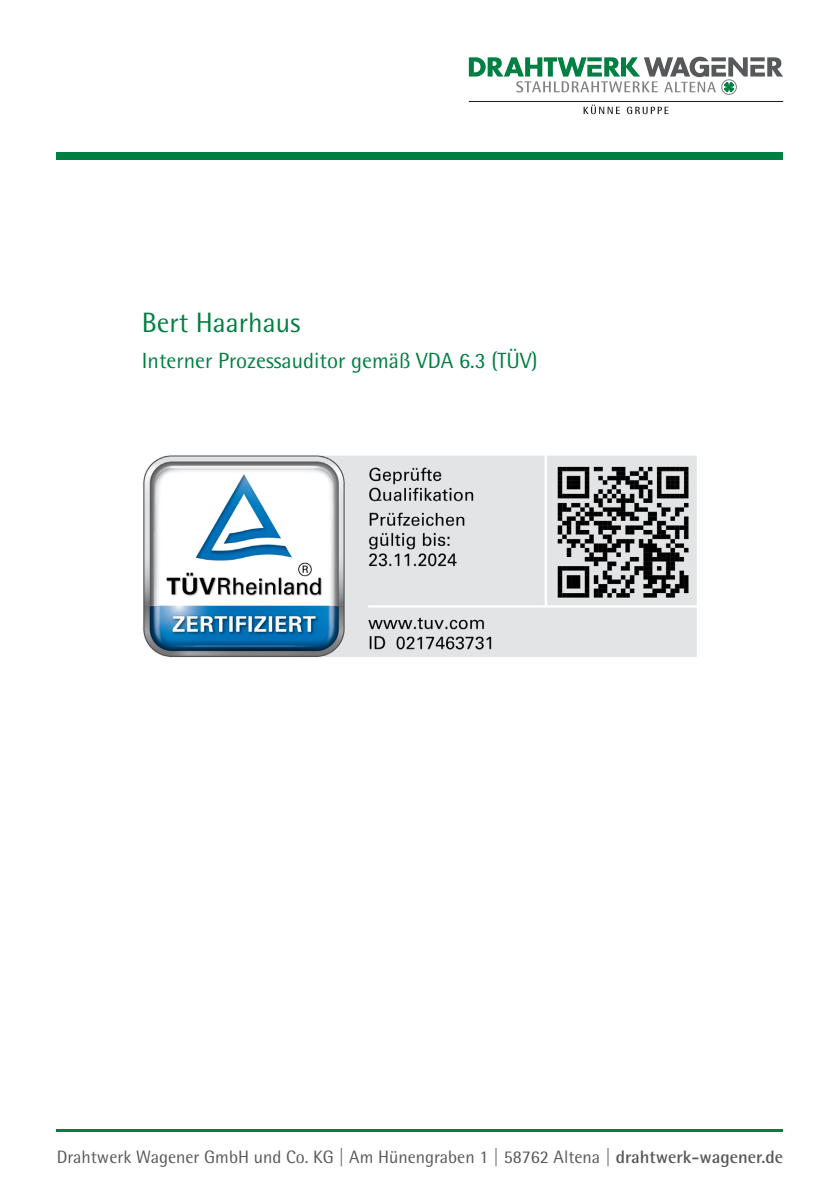
<style>
.page{position:relative;width:840px;height:1191px;background:#fff}
.page>*{position:absolute;margin:0;border:0;box-sizing:border-box;transform-origin:0 0}
.t1{font:28px "Rotis Semi Sans Std";color:#007f42}
.t2{font:22px "Rotis Semi Sans Std";color:#007f42}
.t3{font:18px "Rotis Semi Sans Std";color:#57585a}
.s1{font-weight:700}
</style>
<div class="page">
<img style="left:143px;top:455px;width:554px;height:203px">
<hr style="left:468px;top:101px;width:314px;height:1px;background:#231f20">
<svg style="left:583px;top:105px;width:36px;height:9px"></svg>
<svg style="left:626px;top:107px;width:42px;height:7px"></svg>
<svg style="left:720px;top:79px;width:16px;height:16px"></svg>
<svg style="left:468px;top:57px;width:314px;height:36px"></svg>
<hr style="left:57px;top:1128px;width:725px;height:3px;background:#007f42">
<div style="left:57px;top:152px;width:725px;height:7px;background:#007f42"></div>
<h1 class="t1" style="left:142px;top:306px;width:160px">Bert Haarhaus</h1>
<p class="t2" style="left:142px;top:347px;width:397px">Interner Prozessauditor gemäß VDA 6.3 (TÜV)</p>
<p class="t3" style="left:57px;top:1146px;width:727px">Drahtwerk Wagener GmbH und Co. KG | Am Hünengraben 1 | 58762 Altena | <span class="s1">drahtwerk-wagener.de</span></p>
</div>
